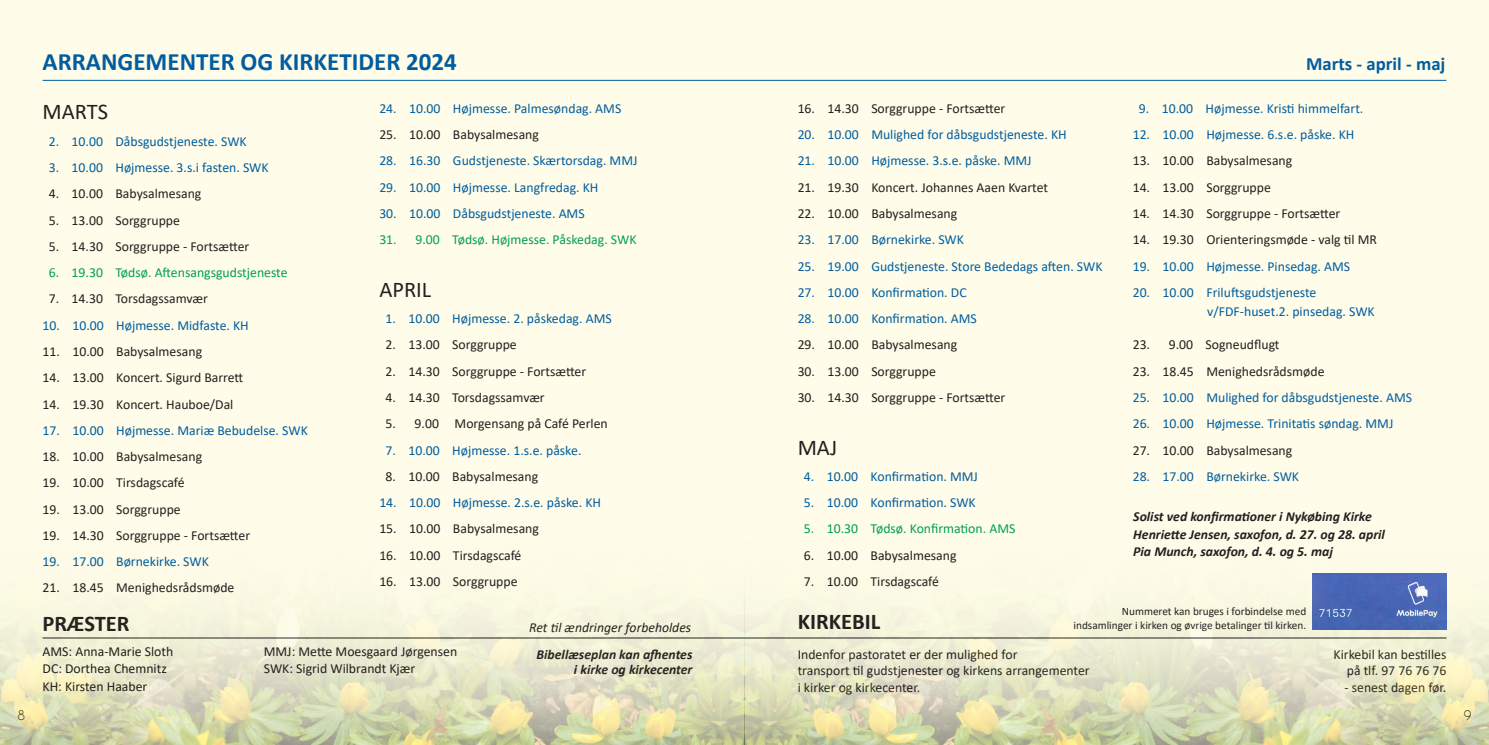
<style>
.page{position:relative;width:1489px;height:745px;background:#fff}
.page>*{position:absolute;margin:0;border:0;box-sizing:border-box;transform-origin:0 0}
.Overskrift{font:700 25px "Calibri";color:#015da0}
.Overskrift-2{font:700 22.5px "Calibri";color:#231f20}
.Brødtekst{font:22.5px "Calibri";color:#231f20}
.Overskrift-3{font:700 18.75px "Calibri";color:#015da0}
.Brødtekst-2{font:13.75px "Calibri";color:#231f20}
.Brødtekst-3{font:13.75px "Calibri";color:#015da0}
.Brødtekst-4{font:italic 700 13.75px "Calibri";color:#231f20}
.Brødtekst-5{font:13.75px "Calibri";color:#009f4f}
.Overskrift_DATO__Kal{font:italic 700 13.75px/15px "Calibri";color:#231f20;text-align:right}
.Overskrift_DATO__Kal-2{font:italic 13.75px "Calibri";color:#231f20}
.t1{font:12.5px "Caviar Dreams";color:#231f20}
.t2{font:11.25px "Calibri";color:#231f20}
</style>
<div class="page">
<div style="left:0;top:0;width:1488px;height:744px;background:#fffde9"></div>
<hr style="left:43px;top:80px;width:1403px;height:1px;background:#015da0">
<img style="left:0;top:573px;width:1488px;height:171px">
<p class="Overskrift" style="left:43px;top:44px;width:416px">ARRANGEMENTER OG KIRKETIDER 2024</p>
<p class="Overskrift-3" style="left:1305px;top:51px;width:141px">Marts - april - maj</p>
<p class="Brødtekst" style="left:43px;top:96px;width:67px">MARTS</p>
<p class="Brødtekst-3" style="left:49px;top:131px;width:199px">2. 10.00 Dåbsgudstjeneste. SWK</p>
<p class="Brødtekst-3" style="left:49px;top:158px;width:221px">3. 10.00 Højmesse. 3.s.i fasten. SWK</p>
<p class="Brødtekst-2" style="left:49px;top:184px;width:154px">4. 10.00 Babysalmesang</p>
<p class="Brødtekst-2" style="left:49px;top:210px;width:133px">5. 13.00 Sorggruppe</p>
<p class="Brødtekst-2" style="left:49px;top:236px;width:202px">5. 14.30 Sorggruppe - Fortsætter</p>
<p class="Brødtekst-5" style="left:49px;top:263px;width:240px">6. 19.30 Tødsø. Aftensangsgudstjeneste</p>
<p class="Brødtekst-2" style="left:49px;top:289px;width:161px">7. 14.30 Torsdagssamvær</p>
<p class="Brødtekst-3" style="left:43px;top:315px;width:208px">10. 10.00 Højmesse. Midfaste. KH</p>
<p class="Brødtekst-2" style="left:43px;top:341px;width:161px">11. 10.00 Babysalmesang</p>
<p class="Brødtekst-2" style="left:43px;top:368px;width:202px">14. 13.00 Koncert. Sigurd Barrett</p>
<p class="Brødtekst-2" style="left:43px;top:394px;width:192px">14. 19.30 Koncert. Hauboe/Dal</p>
<p class="Brødtekst-3" style="left:43px;top:420px;width:267px">17. 10.00 Højmesse. Mariæ Bebudelse. SWK</p>
<p class="Brødtekst-2" style="left:43px;top:446px;width:161px">18. 10.00 Babysalmesang</p>
<p class="Brødtekst-2" style="left:43px;top:473px;width:143px">19. 10.00 Tirsdagscafé</p>
<p class="Brødtekst-2" style="left:43px;top:499px;width:140px">19. 13.00 Sorggruppe</p>
<p class="Brødtekst-2" style="left:43px;top:525px;width:209px">19. 14.30 Sorggruppe - Fortsætter</p>
<p class="Brødtekst-3" style="left:43px;top:551px;width:168px">19. 17.00 Børnekirke. SWK</p>
<p class="Brødtekst-2" style="left:43px;top:578px;width:193px">21. 18.45 Menighedsrådsmøde</p>
<p class="Brødtekst-3" style="left:379px;top:99px;width:243px">24. 10.00 Højmesse. Palmesøndag. AMS</p>
<p class="Brødtekst-2" style="left:379px;top:125px;width:161px">25. 10.00 Babysalmesang</p>
<p class="Brødtekst-3" style="left:379px;top:151px;width:260px">28. 16.30 Gudstjeneste. Skærtorsdag. MMJ</p>
<p class="Brødtekst-3" style="left:379px;top:177px;width:221px">29. 10.00 Højmesse. Langfredag. KH</p>
<p class="Brødtekst-3" style="left:379px;top:204px;width:207px">30. 10.00 Dåbsgudstjeneste. AMS</p>
<p class="Brødtekst-5" style="left:379px;top:230px;width:259px">31. 9.00 Tødsø. Højmesse. Påskedag. SWK</p>
<p class="Brødtekst" style="left:379px;top:273px;width:53px">APRIL</p>
<p class="Brødtekst-3" style="left:385px;top:309px;width:228px">1. 10.00 Højmesse. 2. påskedag. AMS</p>
<p class="Brødtekst-2" style="left:385px;top:335px;width:133px">2. 13.00 Sorggruppe</p>
<p class="Brødtekst-2" style="left:385px;top:361px;width:202px">2. 14.30 Sorggruppe - Fortsætter</p>
<p class="Brødtekst-2" style="left:385px;top:387px;width:161px">4. 14.30 Torsdagssamvær</p>
<p class="Brødtekst-2" style="left:385px;top:414px;width:224px">5. 9.00 Morgensang på Café Perlen</p>
<p class="Brødtekst-3" style="left:385px;top:440px;width:197px">7. 10.00 Højmesse. 1.s.e. påske.</p>
<p class="Brødtekst-2" style="left:385px;top:466px;width:154px">8. 10.00 Babysalmesang</p>
<p class="Brødtekst-3" style="left:379px;top:492px;width:223px">14. 10.00 Højmesse. 2.s.e. påske. KH</p>
<p class="Brødtekst-2" style="left:379px;top:519px;width:161px">15. 10.00 Babysalmesang</p>
<p class="Brødtekst-2" style="left:379px;top:545px;width:143px">16. 10.00 Tirsdagscafé</p>
<p class="Brødtekst-2" style="left:379px;top:571px;width:140px">16. 13.00 Sorggruppe</p>
<p class="Brødtekst-2" style="left:797px;top:99px;width:209px">16. 14.30 Sorggruppe - Fortsætter</p>
<p class="Brødtekst-3" style="left:797px;top:125px;width:270px">20. 10.00 Mulighed for dåbsgudstjeneste. KH</p>
<p class="Brødtekst-3" style="left:797px;top:151px;width:235px">21. 10.00 Højmesse. 3.s.e. påske. MMJ</p>
<p class="Brødtekst-2" style="left:797px;top:177px;width:252px">21. 19.30 Koncert. Johannes Aaen Kvartet</p>
<p class="Brødtekst-2" style="left:797px;top:204px;width:161px">22. 10.00 Babysalmesang</p>
<p class="Brødtekst-3" style="left:797px;top:230px;width:168px">23. 17.00 Børnekirke. SWK</p>
<p class="Brødtekst-3" style="left:797px;top:256px;width:306px">25. 19.00 Gudstjeneste. Store Bededags aften. SWK</p>
<p class="Brødtekst-3" style="left:797px;top:282px;width:170px">27. 10.00 Konfirmation. DC</p>
<p class="Brødtekst-3" style="left:797px;top:309px;width:181px">28. 10.00 Konfirmation. AMS</p>
<p class="Brødtekst-2" style="left:797px;top:335px;width:161px">29. 10.00 Babysalmesang</p>
<p class="Brødtekst-2" style="left:797px;top:361px;width:140px">30. 13.00 Sorggruppe</p>
<p class="Brødtekst-2" style="left:797px;top:387px;width:209px">30. 14.30 Sorggruppe - Fortsætter</p>
<p class="Brødtekst" style="left:797px;top:431px;width:41px">MAJ</p>
<p class="Brødtekst-3" style="left:803px;top:466px;width:176px">4. 10.00 Konfirmation. MMJ</p>
<p class="Brødtekst-3" style="left:803px;top:492px;width:173px">5. 10.00 Konfirmation. SWK</p>
<p class="Brødtekst-5" style="left:803px;top:519px;width:213px">5. 10.30 Tødsø. Konfirmation. AMS</p>
<p class="Brødtekst-2" style="left:803px;top:545px;width:154px">6. 10.00 Babysalmesang</p>
<p class="Brødtekst-2" style="left:803px;top:571px;width:137px">7. 10.00 Tirsdagscafé</p>
<p class="Brødtekst-3" style="left:1138px;top:99px;width:226px">9. 10.00 Højmesse. Kristi himmelfart.</p>
<p class="Brødtekst-3" style="left:1132px;top:125px;width:223px">12. 10.00 Højmesse. 6.s.e. påske. KH</p>
<p class="Brødtekst-2" style="left:1132px;top:151px;width:161px">13. 10.00 Babysalmesang</p>
<p class="Brødtekst-2" style="left:1132px;top:177px;width:140px">14. 13.00 Sorggruppe</p>
<p class="Brødtekst-2" style="left:1132px;top:204px;width:209px">14. 14.30 Sorggruppe - Fortsætter</p>
<p class="Brødtekst-2" style="left:1132px;top:230px;width:246px">14. 19.30 Orienteringsmøde - valg til MR</p>
<p class="Brødtekst-3" style="left:1132px;top:256px;width:219px">19. 10.00 Højmesse. Pinsedag. AMS</p>
<p class="Brødtekst-3" style="left:1132px;top:282px;width:185px">20. 10.00 Friluftsgudstjeneste</p>
<p class="Brødtekst-3" style="left:1207px;top:301px;width:169px">v/FDF-huset.2. pinsedag. SWK</p>
<p class="Brødtekst-2" style="left:1132px;top:335px;width:148px">23. 9.00 Sogneudflugt</p>
<p class="Brødtekst-2" style="left:1132px;top:361px;width:193px">23. 18.45 Menighedsrådsmøde</p>
<p class="Brødtekst-3" style="left:1132px;top:387px;width:281px">25. 10.00 Mulighed for dåbsgudstjeneste. AMS</p>
<p class="Brødtekst-3" style="left:1132px;top:414px;width:262px">26. 10.00 Højmesse. Trinitatis søndag. MMJ</p>
<p class="Brødtekst-2" style="left:1132px;top:440px;width:161px">27. 10.00 Babysalmesang</p>
<p class="Brødtekst-3" style="left:1132px;top:466px;width:168px">28. 17.00 Børnekirke. SWK</p>
<p class="Brødtekst-4" style="left:1133px;top:506px;width:240px">Solist ved konfirmationer i Nykøbing Kirke</p>
<p class="Brødtekst-4" style="left:1133px;top:524px;width:253px">Henriette Jensen, saxofon, d. 27. og 28. april</p>
<p class="Brødtekst-4" style="left:1133px;top:541px;width:201px">Pia Munch, saxofon, d. 4. og 5. maj</p>
<p class="Overskrift-2" style="left:43px;top:607px;width:89px">PRÆSTER</p>
<p class="Overskrift-2" style="left:797px;top:605px;width:84px">KIRKEBIL</p>
<p class="Overskrift_DATO__Kal-2" style="left:529px;top:617px;width:163px">Ret til ændringer forbeholdes</p>
<p class="t2" style="left:1121px;top:603px;width:186px">Nummeret kan bruges i forbindelse med</p>
<p class="t2" style="left:1073px;top:617px;width:234px">indsamlinger i kirken og øvrige betalinger til kirken.</p>
<p class="Brødtekst-2" style="left:43px;top:641px;width:132px">AMS: Anna-Marie Sloth</p>
<p class="Brødtekst-2" style="left:43px;top:659px;width:126px">DC: Dorthea Chemnitz</p>
<p class="Brødtekst-2" style="left:43px;top:676px;width:106px">KH: Kirsten Haaber</p>
<p class="Brødtekst-2" style="left:264px;top:641px;width:195px">MMJ: Mette Moesgaard Jørgensen</p>
<p class="Brødtekst-2" style="left:264px;top:659px;width:153px">SWK: Sigrid Wilbrandt Kjær</p>
<p class="Overskrift_DATO__Kal" style="left:536px;top:645px;width:157px">Bibellæseplan kan afhentes i kirke og kirkecenter</p>
<p class="Brødtekst-2" style="left:797px;top:644px;width:221px">Indenfor pastoratet er der mulighed for</p>
<p class="Brødtekst-2" style="left:797px;top:660px;width:293px">transport til gudstjenester og kirkens arrangementer</p>
<p class="Brødtekst-2" style="left:797px;top:677px;width:124px">i kirker og kirkecenter.</p>
<p class="Brødtekst-2" style="left:1333px;top:644px;width:114px">Kirkebil kan bestilles</p>
<p class="Brødtekst-2" style="left:1346px;top:660px;width:101px">på tlf. 97 76 76 76</p>
<p class="Brødtekst-2" style="left:1344px;top:677px;width:103px">- senest dagen før.</p>
<p class="t1" style="left:17px;top:707px;width:9px">8</p>
<p class="t1" style="left:1463px;top:707px;width:9px">9</p>
</div>
